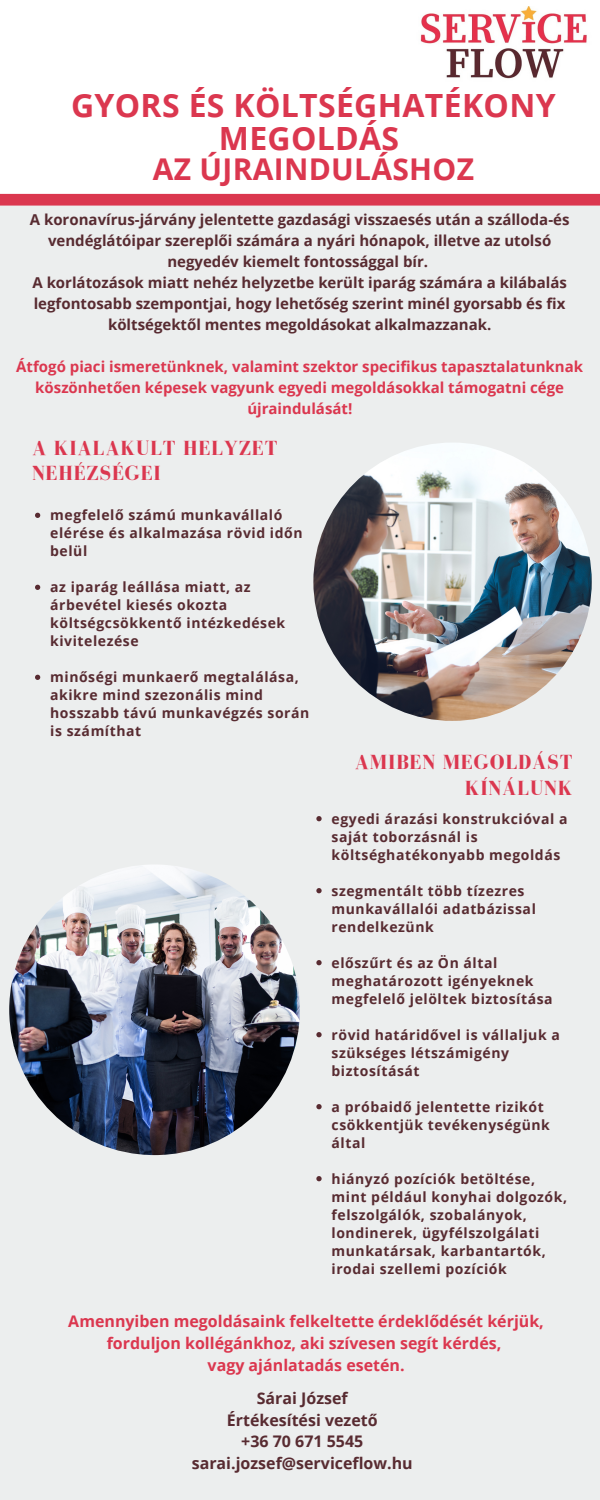
<style>
.page{position:relative;width:600px;height:1500px;background:#eceeee}
.page>*{position:absolute;margin:0;border:0;box-sizing:border-box;transform-origin:0 0}
.t1{font:700 32px/33px "Open Sans";letter-spacing:.01em;color:#db374f;text-align:center}
.t2{font:700 30px "Open Sans";letter-spacing:.01em;color:#db374f}
.t3{font:700 21px/25.5px "Bodoni FLF";letter-spacing:.04em;color:#db374f}
.t4{font:700 16px/22.1px "Open Sans";color:#db374f;text-align:center}
.t5{font:700 16px/21.8px "Open Sans";color:#582b31;text-align:center}
.t6{font:700 15px/21px "Open Sans";color:#582b31;text-align:center}
.t7{font:700 15px/21px "Open Sans";color:#db374f;text-align:center}
.t8{font:700 14px/18px "Open Sans";letter-spacing:.04em;color:#582b31}
</style>
<div class="page">
<div style="left:0;top:0;width:600px;height:199px;background:#fff"></div>
<svg style="left:35px;top:513px;width:5px;height:5px"></svg>
<svg style="left:35px;top:585px;width:5px;height:5px"></svg>
<svg style="left:35px;top:675px;width:5px;height:5px"></svg>
<svg style="left:316px;top:816px;width:6px;height:5px"></svg>
<svg style="left:316px;top:888px;width:6px;height:5px"></svg>
<svg style="left:316px;top:960px;width:6px;height:5px"></svg>
<svg style="left:316px;top:1032px;width:6px;height:5px"></svg>
<svg style="left:316px;top:1104px;width:6px;height:5px"></svg>
<svg style="left:316px;top:1176px;width:6px;height:5px"></svg>
<img style="left:313px;top:443px;width:279px;height:278px;border-radius:50%">
<img style="left:9px;top:864px;width:291px;height:291px;border-radius:50%">
<img style="left:420px;top:7px;width:167px;height:72px">
<svg style="left:0;top:194px;width:600px;height:12px;background:#db3d54"></svg>
<h1 class="t1" style="left:71px;top:88px;width:486px">GYORS ÉS KÖLTSÉGHATÉKONY<br>MEGOLDÁS</h1>
<h2 class="t2" style="left:153px;top:148px;width:323px">AZ ÚJRAINDULÁSHOZ</h2>
<p class="t6" style="left:30px;top:209px;width:541px">A koronavírus-járvány jelentette gazdasági visszaesés után a szálloda-és vendéglátóipar szereplői számára a nyári hónapok, illetve az utolsó negyedév kiemelt fontossággal bír.<br>A korlátozások miatt nehéz helyzetbe került iparág számára a kilábalás legfontosabb szempontjai, hogy lehetőség szerint minél gyorsabb és fix költségektől mentes megoldásokat alkalmazzanak.</p>
<p class="t7" style="left:16px;top:356px;width:568px">Átfogó piaci ismeretünknek, valamint szektor specifikus tapasztalatunknak köszönhetően képesek vagyunk egyedi megoldásokkal támogatni cége újraindulását!</p>
<h3 class="t3" style="left:32px;top:435px;width:247px">A KIALAKULT HELYZET<br>NEHÉZSÉGEI</h3>
<p class="t8" style="left:50px;top:506px;width:254px">megfelelő számú munkavállaló elérése és alkalmazása rövid időn belül</p>
<p class="t8" style="left:50px;top:578px;width:237px">az iparág leállása miatt, az árbevétel kiesés okozta költségcsökkentő intézkedések kivitelezése</p>
<p class="t8" style="left:50px;top:668px;width:261px">minőségi munkaerő megtalálása, akikre mind szezonális mind hosszabb távú munkavégzés során is számíthat</p>
<h3 class="t3" style="left:355px;top:749px;width:219px;line-height:26.2px;text-align:right">AMIBEN MEGOLDÁST<br>KÍNÁLUNK</h3>
<p class="t8" style="left:332px;top:809px;width:238px">egyedi árazási konstrukcióval a saját toborzásnál is költséghatékonyabb megoldás</p>
<p class="t8" style="left:332px;top:881px;width:206px">szegmentált több tízezres munkavállalói adatbázissal rendelkezünk</p>
<p class="t8" style="left:332px;top:953px;width:223px">előszűrt és az Ön által meghatározott igényeknek megfelelő jelöltek biztosítása</p>
<p class="t8" style="left:332px;top:1025px;width:230px">rövid határidővel is vállaljuk a szükséges létszámigény biztosítását</p>
<p class="t8" style="left:332px;top:1097px;width:220px">a próbaidő jelentette rizikót csökkentjük tevékenységünk által</p>
<p class="t8" style="left:332px;top:1169px;width:237px">hiányzó pozíciók betöltése, mint például konyhai dolgozók, felszolgálók, szobalányok, londinerek, ügyfélszolgálati munkatársak, karbantartók, irodai szellemi pozíciók</p>
<p class="t4" style="left:68px;top:1309px;width:477px">Amennyiben megoldásaink felkeltette érdeklődését kérjük, forduljon kollégánkhoz, aki szívesen segít kérdés,<br>vagy ajánlatadás esetén.</p>
<p class="t5" style="left:192px;top:1387px;width:223px">Sárai József<br>Értékesítési vezető<br>+36 70 671 5545 sarai.jozsef@serviceflow.hu</p>
</div>
